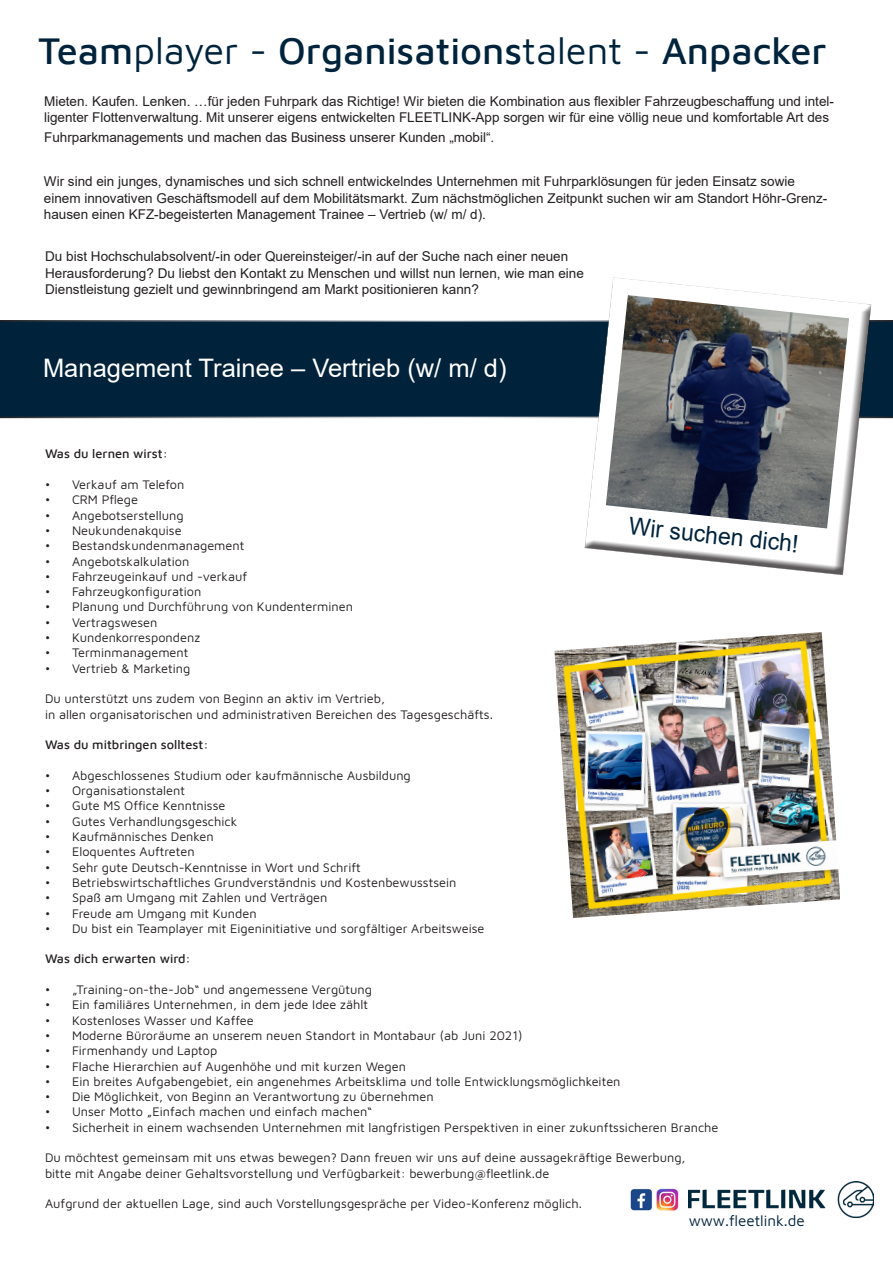
<style>
.page{position:relative;width:893px;height:1263px;background:#fff}
.page>*{position:absolute;margin:0;border:0;box-sizing:border-box;transform-origin:0 0}
.t1{font:500 38.1px "Maven Pro";color:#00233c}
.t2{font:25.5px "Arial";color:#fff}
.t3{font:24.15px "Arial";color:#00233c;scale:.95 1}
.t4{font:15.3px "Maven Pro";color:#00233c}
.t5{font:13.5px/16.2px "Arial";color:#231f20}
.t6{font:12.75px/15.3px "Maven Pro";color:#231f20}
.t7{font:500 12.75px "Maven Pro";color:#231f20}
.s1{font-weight:400}
</style>
<div class="page">
<div style="left:0;top:320px;width:893px;height:98px;background:#00223a"></div>
<svg style="left:582px;top:277px;width:290px;height:299px"></svg>
<img style="left:630px;top:1188px;width:59px;height:23px">
<img style="left:689px;top:1181px;width:185px;height:37px">
<img style="left:606px;top:295px;width:243px;height:233px">
<img style="left:554px;top:632px;width:286px;height:286px">
<h1 class="t1" style="left:38px;top:25px;width:790px">Team<span class="s1">player -</span> Organisations<span class="s1">talent -</span> Anpacker</h1>
<p class="t5" style="left:44px;top:93px;width:791px">Mieten. Kaufen. Lenken. …für jeden Fuhrpark das Richtige! Wir bieten die Kombination aus flexibler Fahrzeugbeschaffung und intel&shy;ligenter Flottenverwaltung. Mit unserer eigens entwickelten FLEETLINK-App sorgen wir für eine völlig neue und komfortable Art des</p>
<p class="t5" style="left:44px;top:129px;width:452px">Fuhrparkmanagements und machen das Business unserer Kunden „mobil“.</p>
<p class="t5" style="left:44px;top:173px;width:785px">Wir sind ein junges, dynamisches und sich schnell entwickelndes Unternehmen mit Fuhrparklösungen für jeden Einsatz sowie einem innovativen Geschäftsmodell auf dem Mobilitätsmarkt. Zum nächstmöglichen Zeitpunkt suchen wir am Standort Höhr-Grenz&shy;hausen einen KFZ-begeisterten Management Trainee – Vertrieb (w/ m/ d).</p>
<p class="t5" style="left:45px;top:248px;width:540px">Du bist Hochschulabsolvent/-in oder Quereinsteiger/-in auf der Suche nach einer neuen<br>Herausforderung? Du liebst den Kontakt zu Menschen und willst nun lernen, wie man eine<br>Dienstleistung gezielt und gewinnbringend am Markt positionieren kann?</p>
<h2 class="t2" style="left:43px;top:350px;width:465px">Management Trainee – Vertrieb (w/ m/ d)</h2>
<p class="t7" style="left:45px;top:445px;width:124px">Was du lernen wirst:</p>
<p class="t6" style="left:45px;top:476px;width:141px">• Verkauf am Telefon</p>
<p class="t6" style="left:45px;top:491px;width:95px">• CRM Pflege</p>
<p class="t6" style="left:45px;top:507px;width:140px">• Angebotserstellung</p>
<p class="t6" style="left:45px;top:522px;width:138px">• Neukundenakquise</p>
<p class="t6" style="left:45px;top:537px;width:201px">• Bestandskundenmanagement</p>
<p class="t6" style="left:45px;top:553px;width:146px">• Angebotskalkulation</p>
<p class="t6" style="left:45px;top:568px;width:204px">• Fahrzeugeinkauf und -verkauf</p>
<p class="t6" style="left:45px;top:583px;width:158px">• Fahrzeugkonfiguration</p>
<p class="t6" style="left:45px;top:599px;width:310px">• Planung und Durchführung von Kundenterminen</p>
<p class="t6" style="left:45px;top:614px;width:114px">• Vertragswesen</p>
<p class="t6" style="left:45px;top:629px;width:157px">• Kundenkorrespondenz</p>
<p class="t6" style="left:45px;top:644px;width:145px">• Terminmanagement</p>
<p class="t6" style="left:45px;top:660px;width:147px">• Vertrieb &amp; Marketing</p>
<p class="t6" style="left:45px;top:690px;width:449px">Du unterstützt uns zudem von Beginn an aktiv im Vertrieb,<br>in allen organisatorischen und administrativen Bereichen des Tagesgeschäfts.</p>
<p class="t7" style="left:45px;top:736px;width:165px">Was du mitbringen solltest:</p>
<p class="t6" style="left:45px;top:767px;width:367px">• Abgeschlossenes Studium oder kaufmännische Ausbildung</p>
<p class="t6" style="left:45px;top:782px;width:142px">• Organisationstalent</p>
<p class="t6" style="left:45px;top:797px;width:182px">• Gute MS Office Kenntnisse</p>
<p class="t6" style="left:45px;top:813px;width:194px">• Gutes Verhandlungsgeschick</p>
<p class="t6" style="left:45px;top:828px;width:170px">• Kaufmännisches Denken</p>
<p class="t6" style="left:45px;top:843px;width:151px">• Eloquentes Auftreten</p>
<p class="t6" style="left:45px;top:859px;width:317px">• Sehr gute Deutsch-Kenntnisse in Wort und Schrift</p>
<p class="t6" style="left:45px;top:874px;width:413px">• Betriebswirtschaftliches Grundverständnis und Kostenbewusstsein</p>
<p class="t6" style="left:45px;top:889px;width:284px">• Spaß am Umgang mit Zahlen und Verträgen</p>
<p class="t6" style="left:45px;top:905px;width:213px">• Freude am Umgang mit Kunden</p>
<p class="t6" style="left:45px;top:920px;width:441px">• Du bist ein Teamplayer mit Eigeninitiative und sorgfältiger Arbeitsweise</p>
<p class="t7" style="left:45px;top:950px;width:147px">Was dich erwarten wird:</p>
<p class="t6" style="left:45px;top:981px;width:329px">• „Training-on-the-Job“ und angemessene Vergütung</p>
<p class="t6" style="left:45px;top:996px;width:325px">• Ein familiäres Unternehmen, in dem jede Idee zählt</p>
<p class="t6" style="left:45px;top:1012px;width:210px">• Kostenloses Wasser und Kaffee</p>
<p class="t6" style="left:45px;top:1027px;width:479px">• Moderne Büroräume an unserem neuen Standort in Montabaur (ab Juni 2021)</p>
<p class="t6" style="left:45px;top:1042px;width:174px">• Firmenhandy und Laptop</p>
<p class="t6" style="left:45px;top:1058px;width:363px">• Flache Hierarchien auf Augenhöhe und mit kurzen Wegen</p>
<p class="t6" style="left:45px;top:1073px;width:577px">• Ein breites Aufgabengebiet, ein angenehmes Arbeitsklima und tolle Entwicklungsmöglichkeiten</p>
<p class="t6" style="left:45px;top:1088px;width:390px">• Die Möglichkeit, von Beginn an Verantwortung zu übernehmen</p>
<p class="t6" style="left:45px;top:1103px;width:329px">• Unser Motto „Einfach machen und einfach machen“</p>
<p class="t6" style="left:45px;top:1119px;width:675px">• Sicherheit in einem wachsenden Unternehmen mit langfristigen Perspektiven in einer zukunftssicheren Branche</p>
<p class="t6" style="left:45px;top:1149px;width:642px">Du möchtest gemeinsam mit uns etwas bewegen? Dann freuen wir uns auf deine aussagekräftige Bewerbung, bitte mit Angabe deiner Gehaltsvorstellung und Verfügbarkeit: bewerbung@fleetlink.de</p>
<p class="t6" style="left:45px;top:1195px;width:538px">Aufgrund der aktuellen Lage, sind auch Vorstellungsgespräche per Video-Konferenz möglich.</p>
<h3 class="t3" style="left:631px;top:509px;width:181px;rotate:6deg">Wir suchen dich!</h3>
<p class="t4" style="left:689px;top:1210px;width:118px">www.fleetlink.de</p>
</div>
